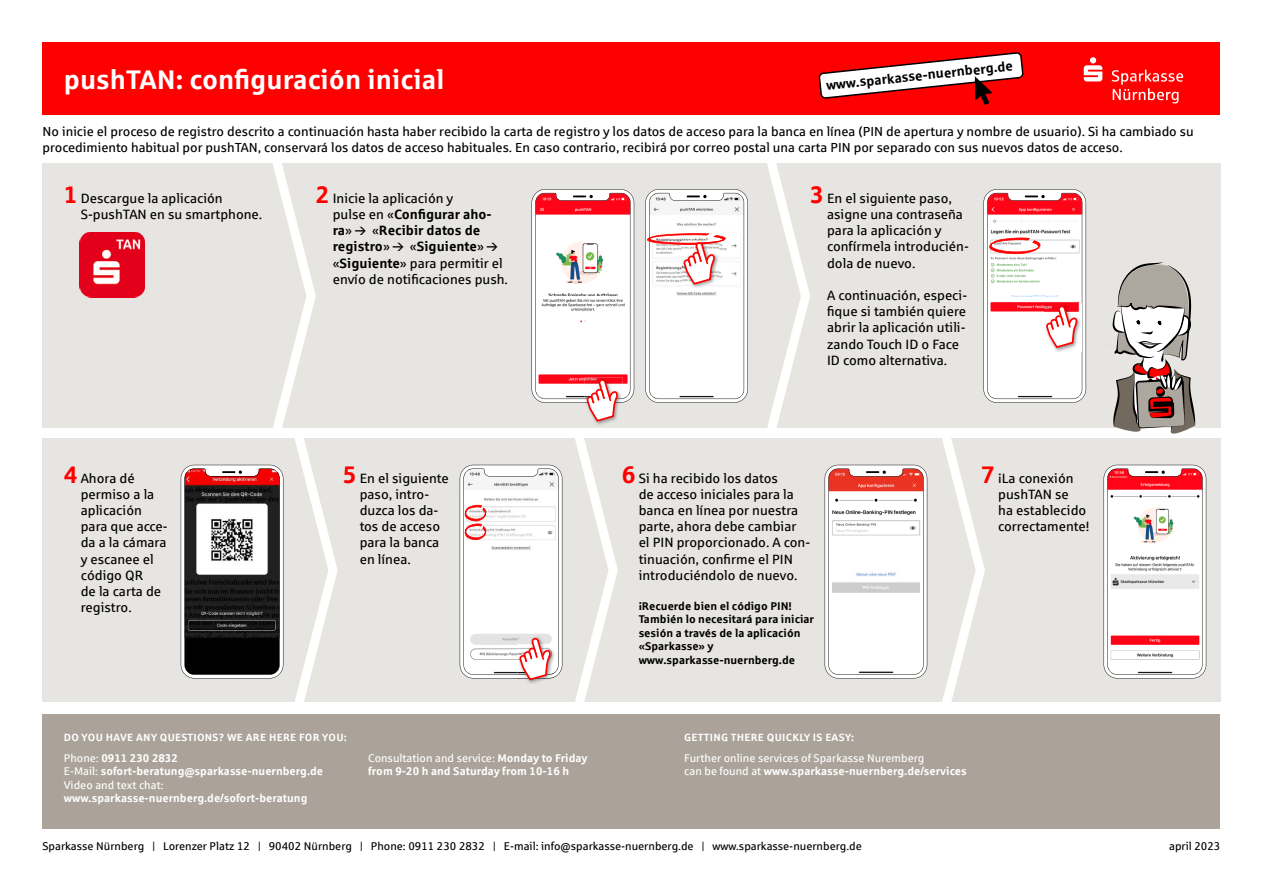
<style>
.page{position:relative;width:1263px;height:893px;background:#fff}
.page>*{position:absolute;margin:0;border:0;box-sizing:border-box;transform-origin:0 0}
.t1{font:700 27px "Sparkasse Rg";color:#fff}
.t2{font:13.5px/16.2px "Sparkasse Rg";color:#000}
.t3{font:700 13.5px/16.2px "Sparkasse Rg";color:#000}
.t4{font:13.2px/15.8px "Sparkasse Rg";color:#000}
.t5{font:700 11.25px/13.5px "Sparkasse Rg";color:#fff}
.t6{font:11.25px "Sparkasse Rg";color:#000}
.t7{font:700 11.25px/13.5px "Sparkasse Rg";color:#000}
.t8{font:11.25px/13.5px "Sparkasse Rg";color:#fff}
.t9{font:700 10.5px "Sparkasse Rg";letter-spacing:.025em;color:#fff}
.s1{font-weight:700;font-size:24px;color:#f00}
.s2{font-weight:700}
.s3{font-weight:400}
</style>
<div class="page">
<div style="left:43px;top:164px;width:1178px;height:538px;background:#e7e5e1"></div>
<svg style="left:574px;top:437px;width:44px;height:265px"></svg>
<svg style="left:941px;top:437px;width:44px;height:265px"></svg>
<svg style="left:766px;top:163px;width:44px;height:265px"></svg>
<div style="left:43px;top:43px;width:1177px;height:72px;background:#f00"></div>
<svg style="left:181px;top:163px;width:157px;height:539px"></svg>
<svg style="left:825px;top:465px;width:102px;height:213px"></svg>
<svg style="left:1103px;top:465px;width:103px;height:213px"></svg>
<div style="left:28px;top:428px;width:1207px;height:9px;background:#fff"></div>
<svg style="left:1112px;top:262px;width:83px;height:176px"></svg>
<img style="left:595px;top:422px;width:13px;height:3px">
<svg style="left:531px;top:189px;width:103px;height:233px"></svg>
<svg style="left:983px;top:189px;width:103px;height:214px"></svg>
<img style="left:527px;top:680px;width:16px;height:4px">
<svg style="left:460px;top:465px;width:102px;height:215px"></svg>
<img style="left:80px;top:232px;width:65px;height:65px">
<svg style="left:645px;top:189px;width:103px;height:214px"></svg>
<svg style="left:818px;top:52px;width:206px;height:53px"></svg>
<svg style="left:1084px;top:57px;width:99px;height:46px"></svg>
<div style="left:43px;top:714px;width:1177px;height:115px;background:#aba399"></div>
<h1 class="t1" style="left:64px;top:62px;width:382px">pushTAN: configuración inicial</h1>
<p class="t3" style="left:825px;top:77px;width:189px;rotate:-6deg">www.sparkasse-nuernberg.de</p>
<p class="t4" style="left:43px;top:123px;width:1153px">No inicie el proceso de registro descrito a continuación hasta haber recibido la carta de registro y los datos de acceso para la banca en línea (PIN de apertura y nombre de usuario). Si ha cambiado su procedimiento habitual por pushTAN, conservará los datos de acceso habituales. En caso contrario, recibirá por correo postal una carta PIN por separado con sus nuevos datos de acceso.</p>
<p class="t2" style="left:81px;top:190px;width:183px;text-indent:-17px"><span class="s1">1</span> Descargue la aplicación<br>S-pushTAN en su smartphone.</p>
<p class="t2" style="left:333px;top:190px;width:160px;text-indent:-17px"><span class="s1">2</span> Inicie la aplicación y<br>pulse en «<span class="s2">Configurar aho&shy;ra</span>»</p>
<p class="t2" style="left:827px;top:190px;width:143px;text-indent:-17px"><span class="s1">3</span> En el siguiente paso, asigne una contraseña para la aplicación y confírmela introducién&shy;dola de nuevo.</p>
<p class="t2" style="left:827px;top:287px;width:142px">A continuación, especi&shy;fique si también quiere abrir la aplicación utili&shy;zando Touch ID o Face<br>ID como alternativa.</p>
<p class="t3" style="left:333px;top:222px;width:149px;text-indent:39px"><span class="s3">«</span>Recibir datos de registro<span class="s3">»</span></p>
<p class="t2" style="left:333px;top:238px;width:177px;text-indent:77px">«<span class="s2">Siguiente</span>» «<span class="s2">Siguiente</span>» para permitir el envío de notificaciones push.</p>
<p class="t2" style="left:81px;top:469px;width:88px;text-indent:-17px"><span class="s1">4</span> Ahora dé permiso a la aplicación para que acce&shy;da a la cámara y escanee el código QR<br>de la carta de registro.</p>
<p class="t2" style="left:639px;top:469px;width:173px;text-indent:-17px"><span class="s1">6</span> Si ha recibido los datos<br>de acceso iniciales para la banca en línea por nuestra parte, ahora debe cambiar el PIN proporcionado. A con&shy;tinuación, confirme el PIN introduciéndolo de nuevo.</p>
<p class="t2" style="left:360px;top:469px;width:91px;text-indent:-17px"><span class="s1">5</span> En el siguiente paso, intro&shy;duzca los da&shy;tos de acceso para la banca en línea.</p>
<p class="t7" style="left:639px;top:598px;width:177px">¡Recuerde bien el código PIN!<br>También lo necesitará para iniciar sesión a través de la aplicación «Sparkasse» y www.sparkasse-nuernberg.de</p>
<p class="t2" style="left:998px;top:469px;width:93px;text-indent:-17px"><span class="s1">7</span> ¡La conexión pushTAN se<br>ha establecido correctamente!</p>
<p class="t9" style="left:64px;top:730px;width:285px">DO YOU HAVE ANY QUESTIONS? WE ARE HERE FOR YOU:</p>
<p class="t5" style="left:64px;top:751px;width:261px"><span class="s3">Phone:</span> 0911 230 2832<br><span class="s3">E-Mail:</span> sofort-beratung@sparkasse-nuernberg.de<br><span class="s3">Video and text chat:</span></p>
<p class="t5" style="left:64px;top:791px;width:245px">www.sparkasse-nuernberg.de/sofort-beratung</p>
<p class="t5" style="left:368px;top:751px;width:221px"><span class="s3">Consultation and service:</span> Monday to Friday from 9-20 h and Saturday from 10-16 h</p>
<p class="t9" style="left:684px;top:730px;width:171px">GETTING THERE QUICKLY IS EASY:</p>
<p class="t8" style="left:684px;top:751px;width:284px">Further online services of Sparkasse Nuremberg<br>can be found at <span class="s2">www.sparkasse-nuernberg.de/services</span></p>
<p class="t6" style="left:43px;top:840px;width:821px">Sparkasse Nürnberg | Lorenzer Platz 12 | 90402 Nürnberg | Phone: 0911 230 2832 | E-mail: info@sparkasse-nuernberg.de | www.sparkasse-nuernberg.de</p>
<p class="t6" style="left:1169px;top:840px;width:53px">april 2023</p>
</div>
